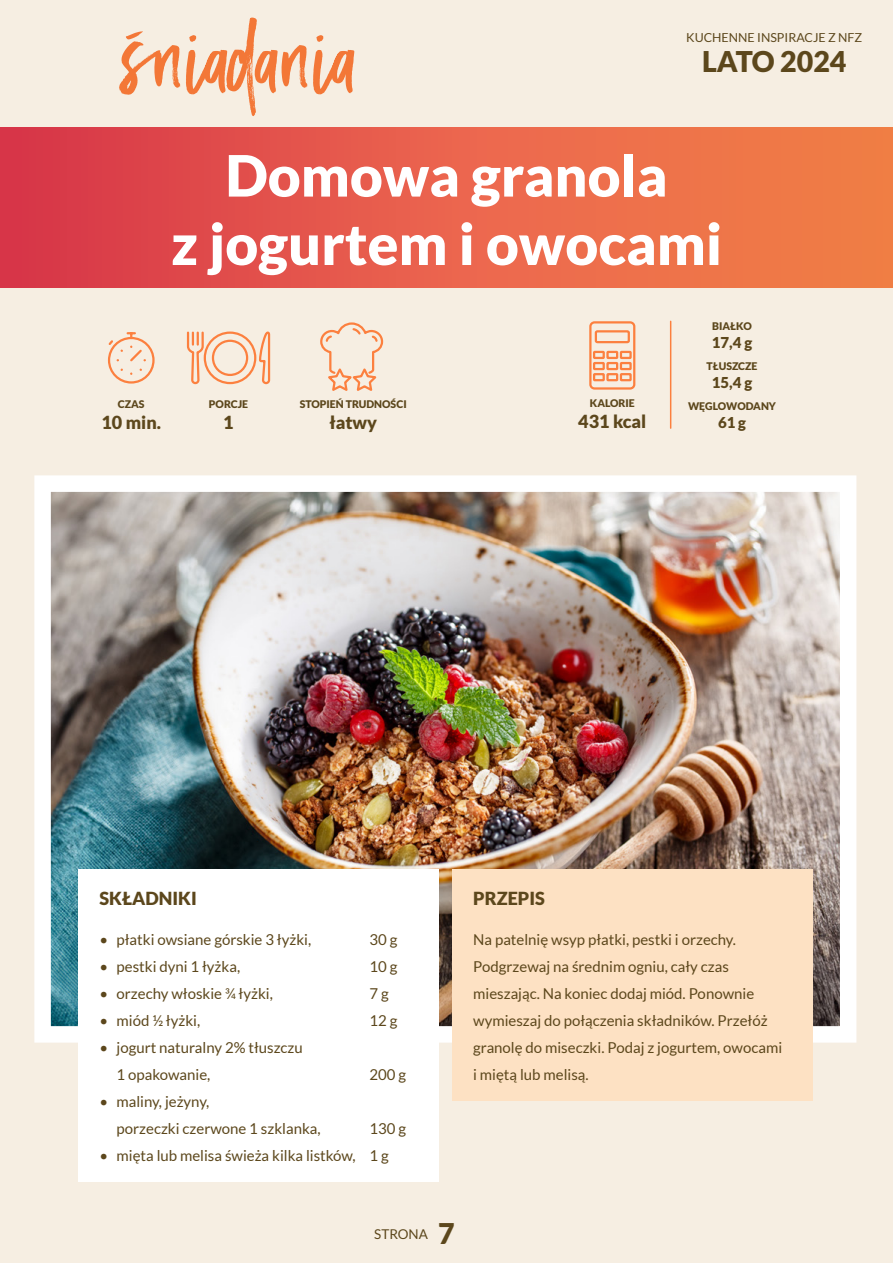
<style>
.page{position:relative;width:893px;height:1263px;background:#f6eee2}
.page>*{position:absolute;margin:0;border:0;box-sizing:border-box;transform-origin:0 0}
.H1_TYTUŁ_JEDZONKA{font:900 57px/68.4px "Lato";color:#fff;text-align:center}
.t1{font:900 28.5px "Lato";color:#5c471c}
.H2_INFO{font:900 18px "Lato";color:#5c471c}
.SKŁADNIKI___PRZEPIS__p{font:900 18px "Lato";color:#5c471c}
.Tekst_PRZEPIS__p{font:15px/27px "Lato";color:#5c471c}
.H2_INFO-2{font:900 15px "Lato";color:#5c471c}
.t2{font:13.5px "Lato";color:#5c471c}
.t3{font:12.45px "Lato";color:#5c471c}
.H2_INFO-3{font:900 10.5px "Lato";color:#5c471c}
.s1{font-weight:900;font-size:28.5px}
</style>
<div class="page">
<img style="left:51px;top:492px;width:788px;height:534px">
<div style="left:34px;top:475px;width:822px;height:568px;border:16px solid #fff"></div>
<div style="left:0;top:128px;width:893px;height:160px;background:linear-gradient(to right,#da394c,#f58549)"></div>
<div style="left:108px;top:337px;width:47px;height:47px;border:2px solid #fc803f;border-radius:50%"></div>
<svg style="left:107px;top:332px;width:39px;height:43px"></svg>
<svg style="left:186px;top:331px;width:85px;height:54px"></svg>
<svg style="left:320px;top:322px;width:64px;height:69px"></svg>
<div style="left:589px;top:321px;width:46px;height:69px;border:2px solid #fc803f;border-radius:4px"></div>
<div style="left:595px;top:330px;width:35px;height:13px;border:2px solid #fc803f"></div>
<svg style="left:593px;top:350px;width:40px;height:32px"></svg>
<hr style="left:670px;top:321px;width:1px;height:107px;background:#fc803f">
<div style="left:79px;top:869px;width:360px;height:313px;background:#fff"></div>
<div style="left:452px;top:869px;width:360px;height:232px;background:#fde1c3"></div>
<svg style="left:119px;top:17px;width:235px;height:99px"></svg>
<p class="t3" style="left:686px;top:31px;width:178px">KUCHENNE INSPIRACJE Z NFZ</p>
<h2 class="t1" style="left:702px;top:45px;width:146px">LATO 2024</h2>
<h1 class="H1_TYTUŁ_JEDZONKA" style="left:171px;top:140px;width:553px">Domowa granola<br>z jogurtem i owocami</h1>
<p class="H2_INFO-3" style="left:118px;top:398px;width:28px">CZAS</p>
<p class="H2_INFO" style="left:101px;top:412px;width:61px">10 min.</p>
<p class="H2_INFO-3" style="left:209px;top:398px;width:41px">PORCJE</p>
<p class="H2_INFO" style="left:223px;top:412px;width:12px">1</p>
<p class="H2_INFO-3" style="left:300px;top:398px;width:108px">STOPIEŃ TRUDNOŚCI</p>
<p class="H2_INFO" style="left:329px;top:412px;width:49px">łatwy</p>
<p class="H2_INFO-3" style="left:590px;top:396px;width:46px">KALORIE</p>
<p class="H2_INFO" style="left:578px;top:411px;width:70px">431 kcal</p>
<p class="H2_INFO-3" style="left:712px;top:320px;width:41px">BIAŁKO</p>
<p class="H2_INFO-2" style="left:712px;top:334px;width:42px">17,4 g</p>
<p class="H2_INFO-3" style="left:707px;top:360px;width:52px">TŁUSZCZE</p>
<p class="H2_INFO-2" style="left:712px;top:374px;width:42px">15,4 g</p>
<p class="H2_INFO-3" style="left:688px;top:400px;width:89px">WĘGLOWODANY</p>
<p class="H2_INFO-2" style="left:718px;top:414px;width:30px">61 g</p>
<p class="SKŁADNIKI___PRZEPIS__p" style="left:100px;top:888px;width:99px">SKŁADNIKI</p>
<p class="Tekst_PRZEPIS__p" style="left:100px;top:926px;width:213px">• płatki owsiane górskie 3 łyżki,</p>
<p class="Tekst_PRZEPIS__p" style="left:370px;top:926px;width:29px">30 g</p>
<p class="Tekst_PRZEPIS__p" style="left:100px;top:953px;width:142px">• pestki dyni 1 łyżka,</p>
<p class="Tekst_PRZEPIS__p" style="left:370px;top:953px;width:29px">10 g</p>
<p class="Tekst_PRZEPIS__p" style="left:100px;top:980px;width:175px">• orzechy włoskie ¾ łyżki,</p>
<p class="Tekst_PRZEPIS__p" style="left:370px;top:980px;width:21px">7 g</p>
<p class="Tekst_PRZEPIS__p" style="left:100px;top:1007px;width:102px">• miód ½ łyżki,</p>
<p class="Tekst_PRZEPIS__p" style="left:370px;top:1007px;width:29px">12 g</p>
<p class="Tekst_PRZEPIS__p" style="left:117px;top:1034px;width:188px;text-indent:-17px">• jogurt naturalny 2% tłuszczu<br>1 opakowanie,</p>
<p class="Tekst_PRZEPIS__p" style="left:370px;top:1061px;width:38px">200 g</p>
<p class="Tekst_PRZEPIS__p" style="left:117px;top:1088px;width:206px;text-indent:-17px">• maliny, jeżyny,<br>porzeczki czerwone 1 szklanka,</p>
<p class="Tekst_PRZEPIS__p" style="left:370px;top:1115px;width:38px">130 g</p>
<p class="Tekst_PRZEPIS__p" style="left:100px;top:1142px;width:291px">• mięta lub melisa świeża kilka listków, 1 g</p>
<p class="SKŁADNIKI___PRZEPIS__p" style="left:473px;top:888px;width:73px">PRZEPIS</p>
<p class="Tekst_PRZEPIS__p" style="left:473px;top:926px;width:310px">Na patelnię wsyp płatki, pestki i orzechy.<br>Podgrzewaj na średnim ogniu, cały czas mieszając. Na koniec dodaj miód. Ponownie wymieszaj do połączenia składników. Przełóż granolę do miseczki. Podaj z jogurtem, owocami i miętą lub melisą.</p>
<p class="t2" style="left:374px;top:1226px;width:82px">STRONA <span class="s1">7</span></p>
</div>
